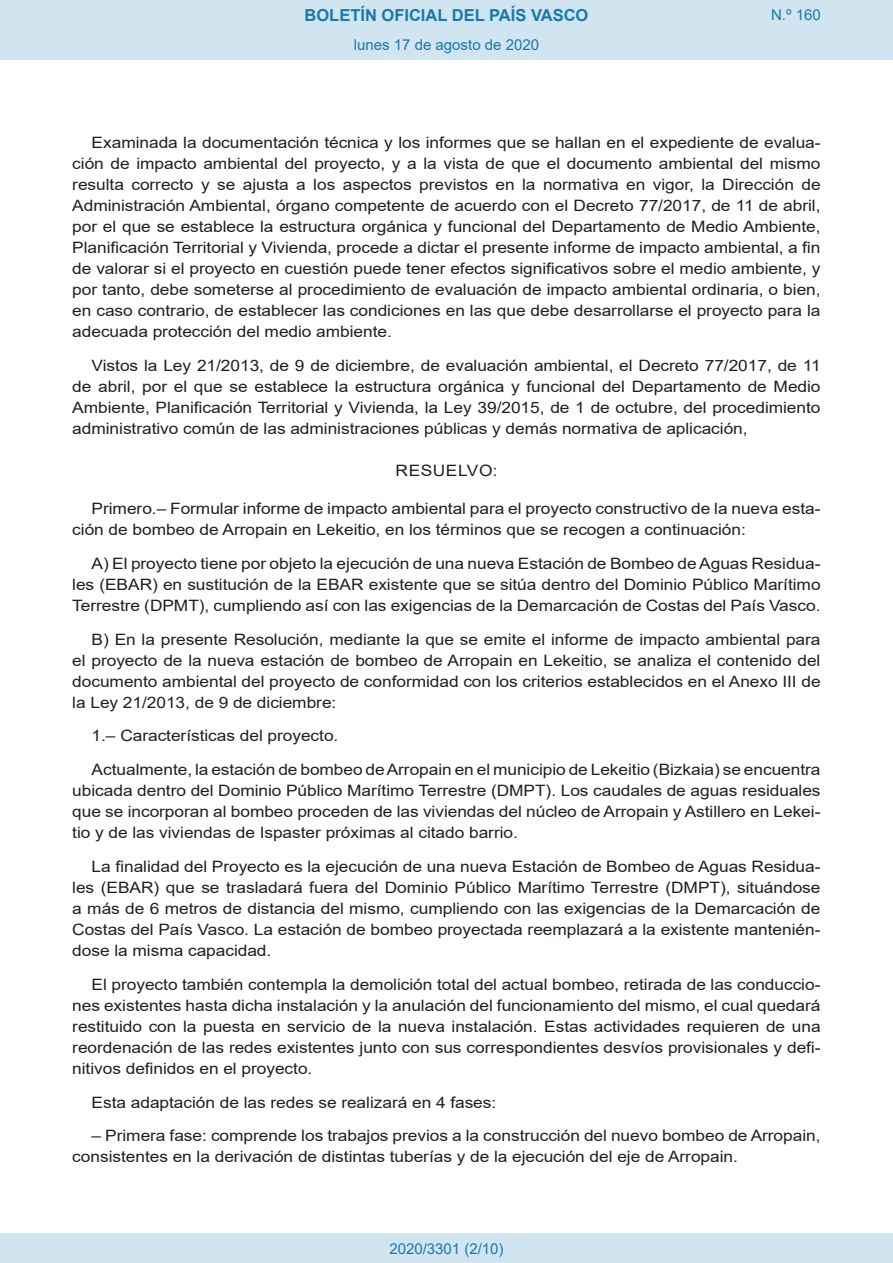
<style>
.page{position:relative;width:893px;height:1263px;background:#fff}
.page>*{position:absolute;margin:0;border:0;box-sizing:border-box;transform-origin:0 0}
.t1{font:700 16.5px "Arial";color:#1879ad}
.BOPVDetalle{font:15.6px/21px "Arial";letter-spacing:-.005em;color:#231f20;text-align:justify;scale:1.11 1}
.BOPVClave{font:15.6px "Arial";letter-spacing:.03em;color:#231f20;scale:1.11 1}
.Paginacion_Centro{font:15px "Arial";color:#1879ad}
</style>
<div class="page">
<div style="left:0;top:0;width:893px;height:60px;background:#d0e5f0"></div>
<div style="left:0;top:1233px;width:893px;height:30px;background:#d0e5f0"></div>
<p class="t1" style="left:305px;top:3px;width:285px">BOLETÍN OFICIAL DEL PAÍS VASCO</p>
<p class="Paginacion_Centro" style="left:354px;top:35px;width:187px">lunes 17 de agosto de 2020</p>
<p class="Paginacion_Centro" style="left:771px;top:5px;width:51px">N.º 160</p>
<p class="BOPVDetalle" style="left:72px;top:132px;width:676px;text-indent:19px">Examinada la documentación técnica y los informes que se hallan en el expediente de evalua&shy;ción de impacto ambiental del proyecto, y a la vista de que el documento ambiental del mismo resulta correcto y se ajusta a los aspectos previstos en la normativa en vigor, la Dirección de Administración Ambiental, órgano competente de acuerdo con el Decreto 77/2017, de 11 de abril, por el que se establece la estructura orgánica y funcional del Departamento de Medio Ambiente, Planificación Territorial y Vivienda, procede a dictar el presente informe de impacto ambiental, a fin de valorar si el proyecto en cuestión puede tener efectos significativos sobre el medio ambiente, y por tanto, debe someterse al procedimiento de evaluación de impacto ambiental ordinaria, o bien, en caso contrario, de establecer las condiciones en las que debe desarrollarse el proyecto para la adecuada protección del medio ambiente.</p>
<p class="BOPVDetalle" style="left:72px;top:355px;width:676px;text-indent:19px">Vistos la Ley 21/2013, de 9 de diciembre, de evaluación ambiental, el Decreto 77/2017, de 11 de abril, por el que se establece la estructura orgánica y funcional del Departamento de Medio Ambiente, Planificación Territorial y Vivienda, la Ley 39/2015, de 1 de octubre, del procedimiento administrativo común de las administraciones públicas y demás normativa de aplicación,</p>
<p class="BOPVClave" style="left:396px;top:460px;width:93px">RESUELVO:</p>
<p class="BOPVDetalle" style="left:72px;top:498px;width:676px;text-indent:19px">Primero.– Formular informe de impacto ambiental para el proyecto constructivo de la nueva esta&shy;ción de bombeo de Arropain en Lekeitio, en los términos que se recogen a continuación:</p>
<p class="BOPVDetalle" style="left:72px;top:553px;width:676px;text-indent:19px">A) El proyecto tiene por objeto la ejecución de una nueva Estación de Bombeo de Aguas Residua&shy;les (EBAR) en sustitución de la EBAR existente que se sitúa dentro del Dominio Público Marítimo Terrestre (DPMT), cumpliendo así con las exigencias de la Demarcación de Costas del País Vasco.</p>
<p class="BOPVDetalle" style="left:72px;top:629px;width:676px;text-indent:19px">B) En la presente Resolución, mediante la que se emite el informe de impacto ambiental para el proyecto de la nueva estación de bombeo de Arropain en Lekeitio, se analiza el contenido del documento ambiental del proyecto de conformidad con los criterios establecidos en el Anexo III de la Ley 21/2013, de 9 de diciembre:</p>
<p class="BOPVDetalle" style="left:92px;top:725px;width:224px">1.– Características del proyecto.</p>
<p class="BOPVDetalle" style="left:72px;top:759px;width:676px;text-indent:19px">Actualmente, la estación de bombeo de Arropain en el municipio de Lekeitio (Bizkaia) se encuentra ubicada dentro del Dominio Público Marítimo Terrestre (DMPT). Los caudales de aguas residuales que se incorporan al bombeo proceden de las viviendas del núcleo de Arropain y Astillero en Lekei&shy;tio y de las viviendas de Ispaster próximas al citado barrio.</p>
<p class="BOPVDetalle" style="left:72px;top:856px;width:676px;text-indent:19px">La finalidad del Proyecto es la ejecución de una nueva Estación de Bombeo de Aguas Residua&shy;les (EBAR) que se trasladará fuera del Dominio Público Marítimo Terrestre (DMPT), situándose a más de 6 metros de distancia del mismo, cumpliendo con las exigencias de la Demarcación de Costas del País Vasco. La estación de bombeo proyectada reemplazará a la existente mantenién&shy;dose la misma capacidad.</p>
<p class="BOPVDetalle" style="left:72px;top:974px;width:676px;text-indent:19px">El proyecto también contempla la demolición total del actual bombeo, retirada de las conduccio&shy;nes existentes hasta dicha instalación y la anulación del funcionamiento del mismo, el cual quedará restituido con la puesta en servicio de la nueva instalación. Estas actividades requieren de una reordenación de las redes existentes junto con sus correspondientes desvíos provisionales y defi&shy;nitivos definidos en el proyecto.</p>
<p class="BOPVDetalle" style="left:92px;top:1091px;width:366px">Esta adaptación de las redes se realizará en 4 fases:</p>
<p class="BOPVDetalle" style="left:72px;top:1125px;width:676px;text-indent:19px">– Primera fase: comprende los trabajos previos a la construcción del nuevo bombeo de Arropain, consistentes en la derivación de distintas tuberías y de la ejecución del eje de Arropain.</p>
<p class="Paginacion_Centro" style="left:389px;top:1238px;width:116px">2020/3301 (2/10)</p>
</div>
